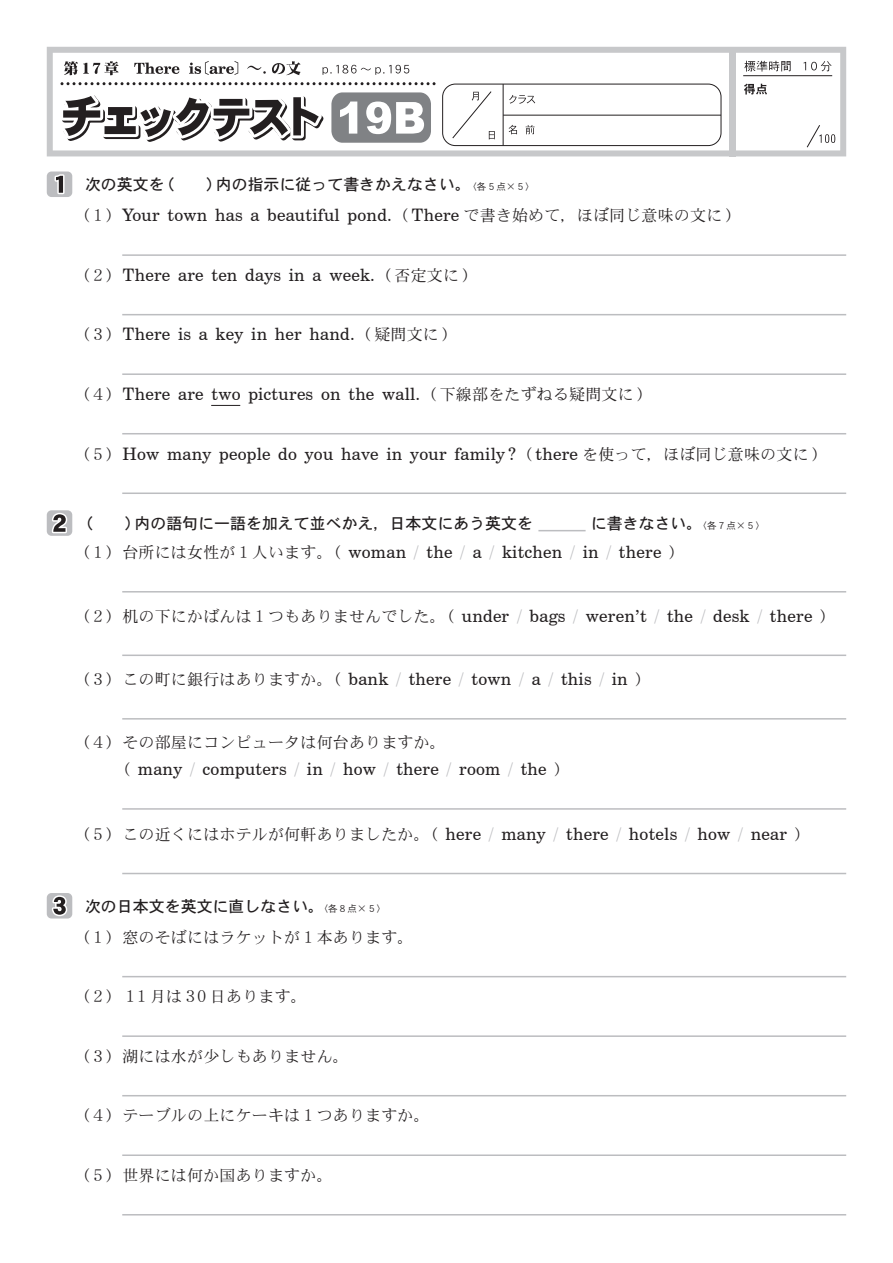
<style>
.page{position:relative;width:893px;height:1263px;background:#fff}
.page>*{position:absolute;margin:0;border:0;box-sizing:border-box;transform-origin:0 0}
.t1{font:17.25px "Century Schoolbook BT";letter-spacing:.015em;color:#231f20}
.t2{font:15.9px "DFHS Mincho Std W3";letter-spacing:.015em;color:#231f20}
.t3{font:15.9px "DFHS Gothic Std W5";color:#231f20}
.t4{font:9.6px "DFHS Gothic Std W3";color:#231f20}
.s1{font-family:"DFHS Gothic Std W3";font-size:9.6px}
.s2{font-family:"DFHS Mincho Std W3";font-size:15.9px}
.s3{color:#bcbdc0}
</style>
<div class="page">
<hr style="left:122px;top:976px;width:724px;height:1px;background:#bcbdc0">
<hr style="left:122px;top:1035px;width:724px;height:2px;background:#bcbdc0">
<hr style="left:122px;top:1095px;width:724px;height:1px;background:#bcbdc0">
<hr style="left:122px;top:1154px;width:724px;height:2px;background:#bcbdc0">
<hr style="left:122px;top:1214px;width:724px;height:1px;background:#bcbdc0">
<hr style="left:122px;top:254px;width:724px;height:2px;background:#bcbdc0">
<hr style="left:122px;top:314px;width:724px;height:1px;background:#bcbdc0">
<hr style="left:122px;top:373px;width:724px;height:2px;background:#bcbdc0">
<hr style="left:122px;top:433px;width:724px;height:1px;background:#bcbdc0">
<hr style="left:122px;top:492px;width:724px;height:2px;background:#bcbdc0">
<hr style="left:122px;top:591px;width:724px;height:1px;background:#bcbdc0">
<hr style="left:122px;top:654px;width:724px;height:2px;background:#bcbdc0">
<hr style="left:122px;top:718px;width:724px;height:1px;background:#bcbdc0">
<hr style="left:122px;top:808px;width:724px;height:2px;background:#bcbdc0">
<hr style="left:122px;top:873px;width:724px;height:1px;background:#bcbdc0">
<svg style="left:47px;top:47px;width:799px;height:109px"></svg>
<hr style="left:743px;top:75px;width:89px;height:1px;background:#231f20">
<div style="left:442px;top:84px;width:279px;height:62px;border:1px solid #231f20;border-radius:13px"></div>
<hr style="left:503px;top:84px;width:1px;height:62px;background:#231f20">
<svg style="left:452px;top:91px;width:43px;height:48px"></svg>
<hr style="left:503px;top:115px;width:218px;height:1px;background:#231f20">
<svg style="left:50px;top:82px;width:386px;height:66px"></svg>
<svg style="left:323px;top:65px;width:86px;height:10px"></svg>
<svg style="left:64px;top:61px;width:55px;height:14px"></svg>
<svg style="left:134px;top:63px;width:45px;height:11px"></svg>
<svg style="left:189px;top:61px;width:49px;height:14px"></svg>
<svg style="left:247px;top:66px;width:19px;height:8px"></svg>
<svg style="left:272px;top:61px;width:28px;height:14px"></svg>
<div style="left:47px;top:893px;width:25px;height:25px;background:#bcbdc0;border-radius:5px"></div>
<svg style="left:52px;top:895px;width:16px;height:22px"></svg>
<div style="left:47px;top:510px;width:25px;height:26px;background:#bcbdc0;border-radius:5px"></div>
<svg style="left:52px;top:513px;width:16px;height:21px"></svg>
<hr style="left:538px;top:530px;width:48px;height:1px;background:#bcbdc0">
<div style="left:47px;top:171px;width:25px;height:26px;background:#bcbdc0;border-radius:5px"></div>
<svg style="left:54px;top:174px;width:11px;height:21px"></svg>
<svg style="left:211px;top:405px;width:29px;height:1px"></svg>
<p class="t3" style="left:85px;top:176px;width:452px">次の英文を（　　）内の指示に従って書きかえなさい。<span class="s1">〈各５点×５〉</span></p>
<p class="t1" style="left:74px;top:205px;width:669px"><span class="s2">（１）</span>Your town has a beautiful pond.<span class="s2">（</span> There <span class="s2">で書き始めて，ほぼ同じ意味の文に）</span></p>
<p class="t1" style="left:74px;top:264px;width:406px"><span class="s2">（２）</span>There are ten days in a week.<span class="s2">（否定文に）</span></p>
<p class="t1" style="left:74px;top:324px;width:386px"><span class="s2">（３）</span>There is a key in her hand.<span class="s2">（疑問文に）</span></p>
<p class="t1" style="left:74px;top:383px;width:581px"><span class="s2">（４）</span>There are two pictures on the wall.<span class="s2">（下線部をたずねる疑問文に）</span></p>
<p class="t1" style="left:74px;top:443px;width:756px"><span class="s2">（５）</span>How many people do you have in your family ?<span class="s2">（</span> there <span class="s2">を使って，ほぼ同じ意味の文に）</span></p>
<p class="t3" style="left:77px;top:514px;width:458px">（　　）内の語句に一語を加えて並べかえ，日本文にあう英文を</p>
<p class="t3" style="left:591px;top:514px;width:176px">に書きなさい。<span class="s1">〈各７点×５〉</span></p>
<p class="t1" style="left:74px;top:541px;width:613px"><span class="s2">（１）台所には女性が１人います。（</span> woman <span class="s3">/</span> the <span class="s3">/</span> a <span class="s3">/</span> kitchen <span class="s3">/</span> in <span class="s3">/</span> there <span class="s2">）</span></p>
<p class="t1" style="left:74px;top:605px;width:764px"><span class="s2">（２）机の下にかばんは１つもありませんでした。（</span> under <span class="s3">/</span> bags <span class="s3">/</span> weren t <span class="s3">/</span> the <span class="s3">/</span> desk <span class="s3">/</span> there <span class="s2">）</span></p>
<p class="t1" style="left:635px;top:595px;width:6px">,</p>
<p class="t1" style="left:74px;top:668px;width:579px"><span class="s2">（３）この町に銀行はありますか。（</span> bank <span class="s3">/</span> there <span class="s3">/</span> town <span class="s3">/</span> a <span class="s3">/</span> this <span class="s3">/</span> in <span class="s2">）</span></p>
<p class="t2" style="left:74px;top:733px;width:373px">（４）その部屋にコンピュータは何台ありますか。</p>
<p class="t1" style="left:114px;top:758px;width:458px"><span class="s2">（</span> many <span class="s3">/</span> computers <span class="s3">/</span> in <span class="s3">/</span> how <span class="s3">/</span> there <span class="s3">/</span> room <span class="s3">/</span> the <span class="s2">）</span></p>
<p class="t1" style="left:74px;top:823px;width:738px"><span class="s2">（５）この近くにはホテルが何軒ありましたか。（</span> here <span class="s3">/</span> many <span class="s3">/</span> there <span class="s3">/</span> hotels <span class="s3">/</span> how <span class="s3">/</span> near <span class="s2">）</span></p>
<p class="t3" style="left:85px;top:897px;width:241px">次の日本文を英文に直しなさい。</p>
<p class="t4" style="left:318px;top:903px;width:69px">〈各８点×５〉</p>
<p class="t2" style="left:74px;top:928px;width:341px">（１）窓のそばにはラケットが１本あります。</p>
<p class="t2" style="left:74px;top:988px;width:234px">（２）１１月は３０日あります。</p>
<p class="t2" style="left:74px;top:1048px;width:276px">（３）湖には水が少しもありません。</p>
<p class="t2" style="left:74px;top:1107px;width:357px">（４）テーブルの上にケーキは１つありますか。</p>
<p class="t2" style="left:74px;top:1167px;width:260px">（５）世界には何か国ありますか。</p>
</div>
